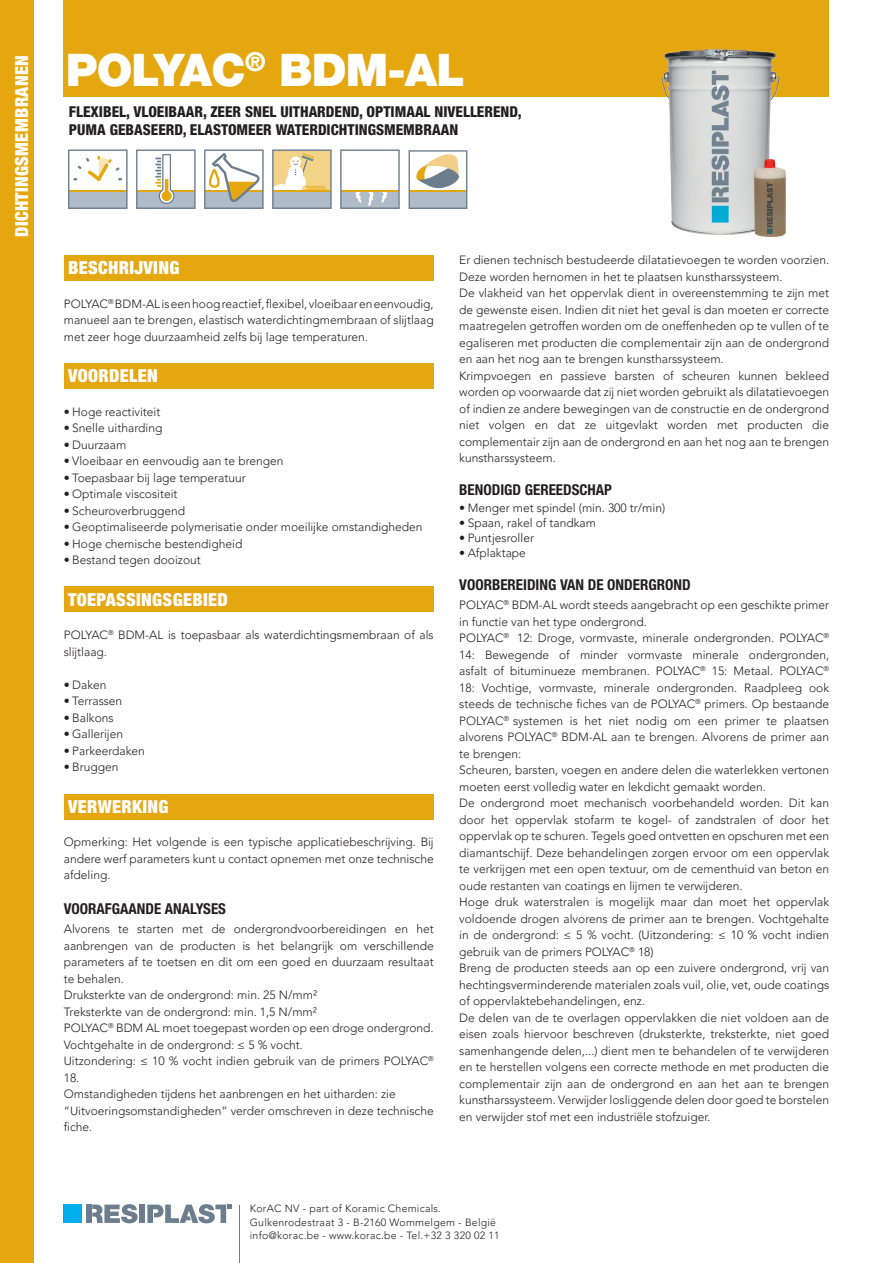
<style>
.page{position:relative;width:893px;height:1263px;background:#fff}
.page>*{position:absolute;margin:0;border:0;box-sizing:border-box;transform-origin:0 0}
.t1{font:900 45px "Helvetica Neue LT Std";letter-spacing:-.02em;color:#fff}
.t2{font:900 condensed 18px "Helvetica Neue LT Std";letter-spacing:.02em;color:#fff}
.t3{font:800 condensed 15px "Helvetica Neue LT Std";color:#231f20}
.TItle_niv_2{font:700 condensed 15px "Helvetica Neue LT Std";color:#231f20}
.BODY_TEXT{font:300 12px/16.5px "Avenir LT Pro";color:#231f20;text-align:justify}
.t4{font:300 10.5px/13.5px "Avenir LT Pro";letter-spacing:.025em;color:#231f20}
</style>
<div class="page">
<div style="left:0;top:0;width:34px;height:1263px;background:#e5a710"></div>
<hr style="left:240px;top:1205px;width:1px;height:58px;background:#6c7d8e">
<div style="left:139px;top:1204px;width:6px;height:19px;background:#6c7d8e"></div>
<div style="left:86px;top:1204px;width:5px;height:19px;background:#6c7d8e"></div>
<svg style="left:92px;top:1204px;width:46px;height:19px"></svg>
<svg style="left:147px;top:1204px;width:84px;height:19px"></svg>
<div style="left:64px;top:1204px;width:18px;height:19px;background:#00aeef"></div>
<div style="left:64px;top:255px;width:370px;height:26px;background:#e5a710"></div>
<div style="left:64px;top:363px;width:370px;height:26px;background:#e5a710"></div>
<div style="left:64px;top:587px;width:370px;height:25px;background:#e5a710"></div>
<div style="left:64px;top:794px;width:370px;height:25px;background:#e5a710"></div>
<div style="left:64px;top:0;width:765px;height:97px;background:#e5a710"></div>
<img style="left:661px;top:48px;width:125px;height:190px">
<svg style="left:68px;top:149px;width:60px;height:60px"></svg>
<svg style="left:136px;top:149px;width:60px;height:60px"></svg>
<svg style="left:204px;top:149px;width:60px;height:60px"></svg>
<svg style="left:272px;top:149px;width:60px;height:60px;background:#d5c9a5"></svg>
<svg style="left:340px;top:149px;width:60px;height:60px"></svg>
<svg style="left:409px;top:150px;width:58px;height:59px"></svg>
<h2 class="t2" style="left:11px;top:237px;width:183px;rotate:-90deg">DICHTINGSMEMBRANEN</h2>
<p class="t1" style="left:66px;top:43px;width:400px">POLYAC<sup>®</sup> BDM-AL</p>
<p class="t3" style="left:69px;top:102px;width:454px">FLEXIBEL, VLOEIBAAR, ZEER SNEL UITHARDEND, OPTIMAAL NIVELLEREND,</p>
<p class="t3" style="left:69px;top:120px;width:391px">PUMA GEBASEERD, ELASTOMEER WATERDICHTINGSMEMBRAAN</p>
<p class="t2" style="left:68px;top:257px;width:113px">BESCHRIJVING</p>
<p class="BODY_TEXT" style="left:64px;top:295px;width:371px">POLYAC<sup>®</sup> BDM-AL is een hoog reactief, flexibel, vloeibaar en eenvoudig, manueel aan te brengen, elastisch waterdichtingmembraan of slijtlaag met zeer hoge duurzaamheid zelfs bij lage temperaturen.</p>
<p class="t2" style="left:68px;top:365px;width:91px">VOORDELEN</p>
<p class="BODY_TEXT" style="left:64px;top:403px;width:98px">• Hoge reactiviteit</p>
<p class="BODY_TEXT" style="left:64px;top:420px;width:100px">• Snelle uitharding</p>
<p class="BODY_TEXT" style="left:64px;top:436px;width:64px">• Duurzaam</p>
<p class="BODY_TEXT" style="left:64px;top:453px;width:221px">• Vloeibaar en eenvoudig aan te brengen</p>
<p class="BODY_TEXT" style="left:64px;top:469px;width:184px">• Toepasbaar bij lage temperatuur</p>
<p class="BODY_TEXT" style="left:64px;top:486px;width:115px">• Optimale viscositeit</p>
<p class="BODY_TEXT" style="left:64px;top:502px;width:123px">• Scheuroverbruggend</p>
<p class="BODY_TEXT" style="left:64px;top:519px;width:360px">• Geoptimaliseerde polymerisatie onder moeilijke omstandigheden</p>
<p class="BODY_TEXT" style="left:64px;top:535px;width:180px">• Hoge chemische bestendigheid</p>
<p class="BODY_TEXT" style="left:64px;top:552px;width:139px">• Bestand tegen dooizout</p>
<p class="t2" style="left:68px;top:588px;width:161px">TOEPASSINGSGEBIED</p>
<p class="BODY_TEXT" style="left:64px;top:627px;width:371px">POLYAC<sup>®</sup> BDM-AL is toepasbaar als waterdichtingsmembraan of als slijtlaag.</p>
<p class="BODY_TEXT" style="left:64px;top:676px;width:44px">• Daken</p>
<p class="BODY_TEXT" style="left:64px;top:693px;width:60px">• Terrassen</p>
<p class="BODY_TEXT" style="left:64px;top:709px;width:51px">• Balkons</p>
<p class="BODY_TEXT" style="left:64px;top:726px;width:61px">• Gallerijen</p>
<p class="BODY_TEXT" style="left:64px;top:742px;width:83px">• Parkeerdaken</p>
<p class="BODY_TEXT" style="left:64px;top:759px;width:56px">• Bruggen</p>
<p class="t2" style="left:68px;top:795px;width:102px">VERWERKING</p>
<p class="BODY_TEXT" style="left:64px;top:834px;width:371px">Opmerking: Het volgende is een typische applicatiebeschrijving. Bij andere werf parameters kunt u contact opnemen met onze technische afdeling.</p>
<p class="TItle_niv_2" style="left:64px;top:900px;width:164px">VOORAFGAANDE ANALYSES</p>
<p class="BODY_TEXT" style="left:64px;top:921px;width:371px">Alvorens te starten met de ondergrondvoorbereidingen en het aanbrengen van de producten is het belangrijk om verschillende parameters af te toetsen en dit om een goed en duurzaam resultaat te behalen.</p>
<p class="BODY_TEXT" style="left:64px;top:987px;width:255px">Druksterkte van de ondergrond: min. 25 N/mm²</p>
<p class="BODY_TEXT" style="left:64px;top:1003px;width:255px">Treksterkte van de ondergrond: min. 1,5 N/mm²</p>
<p class="BODY_TEXT" style="left:64px;top:1020px;width:371px">POLYAC<sup>®</sup> BDM AL moet toegepast worden op een droge ondergrond.</p>
<p class="BODY_TEXT" style="left:64px;top:1036px;width:241px">Vochtgehalte in de ondergrond: ≤ 5 % vocht.</p>
<p class="BODY_TEXT" style="left:64px;top:1053px;width:371px">Uitzondering: ≤ 10 % vocht indien gebruik van de primers POLYAC<sup>®<br></sup>18.</p>
<p class="BODY_TEXT" style="left:64px;top:1086px;width:333px">Omstandigheden tijdens het aanbrengen en het uitharden: zie</p>
<p class="BODY_TEXT" style="left:64px;top:1102px;width:371px">“Uitvoeringsomstandigheden” verder omschreven in deze technische fiche.</p>
<p class="BODY_TEXT" style="left:459px;top:252px;width:371px">Er dienen technisch bestudeerde dilatatievoegen te worden voorzien.</p>
<p class="BODY_TEXT" style="left:459px;top:268px;width:325px">Deze worden hernomen in het te plaatsen kunstharssysteem.</p>
<p class="BODY_TEXT" style="left:459px;top:285px;width:371px">De vlakheid van het oppervlak dient in overeenstemming te zijn met de gewenste eisen. Indien dit niet het geval is dan moeten er correcte maatregelen getroffen worden om de oneffenheden op te vullen of te egaliseren met producten die complementair zijn aan de ondergrond en aan het nog aan te brengen kunstharssysteem.</p>
<p class="BODY_TEXT" style="left:459px;top:367px;width:371px">Krimpvoegen en passieve barsten of scheuren kunnen bekleed worden op voorwaarde dat zij niet worden gebruikt als dilatatievoegen of indien ze andere bewegingen van de constructie en de ondergrond niet volgen en dat ze uitgevlakt worden met producten die complementair zijn aan de ondergrond en aan het nog aan te brengen kunstharssysteem.</p>
<p class="TItle_niv_2" style="left:459px;top:481px;width:154px">BENODIGD GEREEDSCHAP</p>
<p class="BODY_TEXT" style="left:459px;top:500px;width:207px">• Menger met spindel (min. 300 tr/min)</p>
<p class="BODY_TEXT" style="left:459px;top:515px;width:138px">• Spaan, rakel of tandkam</p>
<p class="BODY_TEXT" style="left:459px;top:530px;width:76px">• Puntjesroller</p>
<p class="BODY_TEXT" style="left:459px;top:545px;width:68px">• Afplaktape</p>
<p class="TItle_niv_2" style="left:459px;top:576px;width:233px">VOORBEREIDING VAN DE ONDERGROND</p>
<p class="BODY_TEXT" style="left:459px;top:597px;width:371px">POLYAC<sup>®</sup> BDM-AL wordt steeds aangebracht op een geschikte primer in functie van het type ondergrond.</p>
<p class="BODY_TEXT" style="left:459px;top:630px;width:371px">POLYAC<sup>®</sup> 12: Droge, vormvaste, minerale ondergronden. POLYAC<sup>® </sup>14: Bewegende of minder vormvaste minerale ondergronden, asfalt of bituminueze membranen. POLYAC<sup>®</sup> 15: Metaal. POLYAC<sup>® </sup>18: Vochtige, vormvaste, minerale ondergronden. Raadpleeg ook steeds de technische fiches van de POLYAC<sup>®</sup> primers. Op bestaande POLYAC<sup>®</sup> systemen is het niet nodig om een primer te plaatsen alvorens POLYAC<sup>®</sup> BDM-AL aan te brengen. Alvorens de primer aan te brengen:</p>
<p class="BODY_TEXT" style="left:459px;top:762px;width:371px">Scheuren, barsten, voegen en andere delen die waterlekken vertonen moeten eerst volledig water en lekdicht gemaakt worden.</p>
<p class="BODY_TEXT" style="left:459px;top:795px;width:371px">De ondergrond moet mechanisch voorbehandeld worden. Dit kan door het oppervlak stofarm te kogel- of zandstralen of door het oppervlak op te schuren. Tegels goed ontvetten en opschuren met een diamantschijf. Deze behandelingen zorgen ervoor om een oppervlak te verkrijgen met een open textuur, om de cementhuid van beton en oude restanten van coatings en lijmen te verwijderen.</p>
<p class="BODY_TEXT" style="left:459px;top:894px;width:371px">Hoge druk waterstralen is mogelijk maar dan moet het oppervlak voldoende drogen alvorens de primer aan te brengen. Vochtgehalte in de ondergrond: ≤ 5 % vocht. (Uitzondering: ≤ 10 % vocht indien gebruik van de primers POLYAC<sup>®</sup> 18)</p>
<p class="BODY_TEXT" style="left:459px;top:960px;width:371px">Breng de producten steeds aan op een zuivere ondergrond, vrij van hechtingsverminderende materialen zoals vuil, olie, vet, oude coatings of oppervlaktebehandelingen, enz.</p>
<p class="BODY_TEXT" style="left:459px;top:1009px;width:371px">De delen van de te overlagen oppervlakken die niet voldoen aan de eisen zoals hiervoor beschreven (druksterkte, treksterkte, niet goed samenhangende delen,...) dient men te behandelen of te verwijderen en te herstellen volgens een correcte methode en met producten die complementair zijn aan de ondergrond en aan het aan te brengen kunstharssysteem. Verwijder losliggende delen door goed te borstelen en verwijder stof met een industriële stofzuiger.</p>
<p class="t4" style="left:250px;top:1202px;width:251px">KorAC NV - part of Koramic Chemicals.<br>Gulkenrodestraat 3 - B-2160 Wommelgem - België info@korac.be - www.korac.be - Tel.+32 3 320 02 11</p>
</div>
